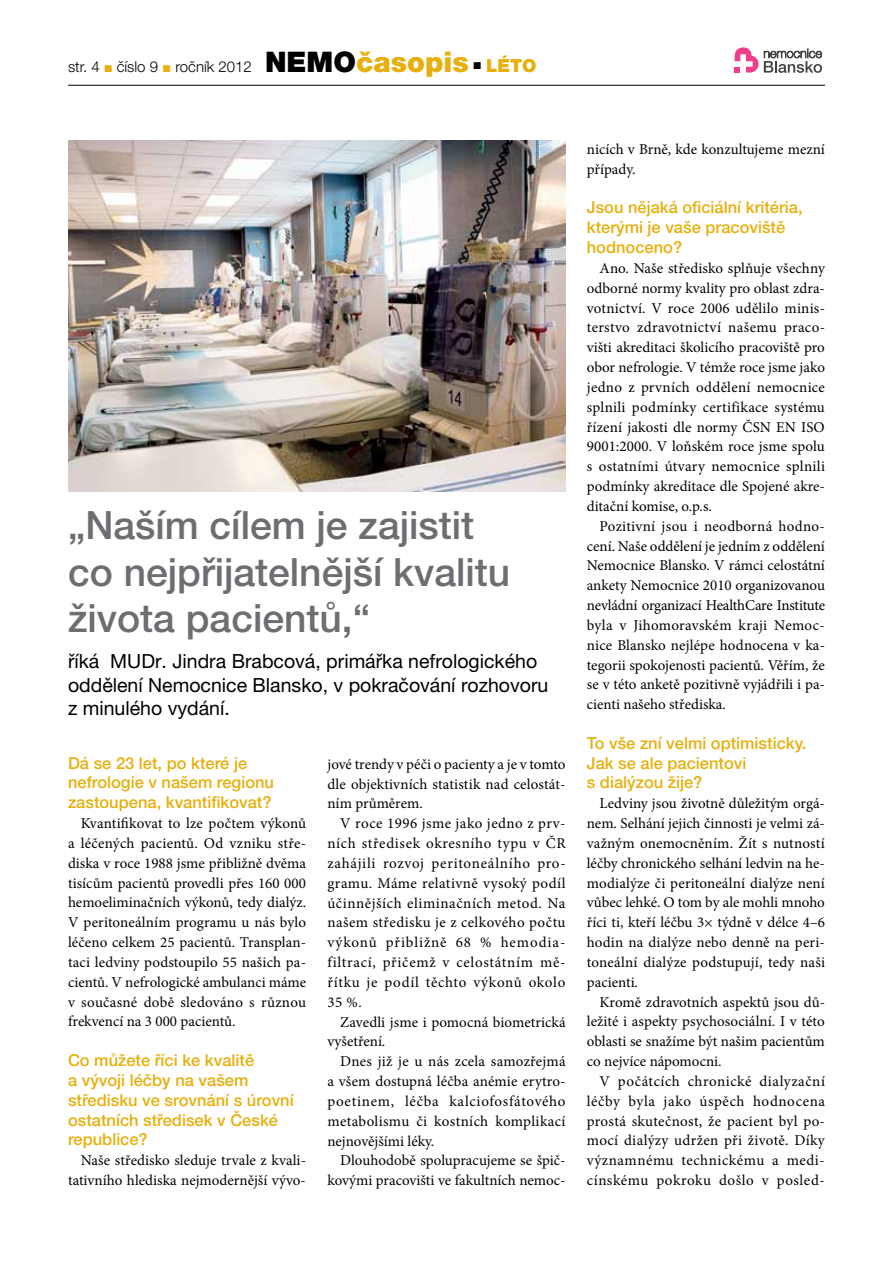
<style>
.page{position:relative;width:893px;height:1263px;background:#fff}
.page>*{position:absolute;margin:0;border:0;box-sizing:border-box;transform-origin:0 0}
.t1{font:500 39px/46.8px "Helvetica Neue LT Pro";color:#6d6e71}
.t2{font:19.5px/23.4px "Helvetica Neue LT Pro";color:#000}
.t3{font:500 16.5px/19.8px "Helvetica Neue LT Pro";color:#e7b00f}
.t4{font:15px/19.8px "Minion Pro";letter-spacing:.005em;color:#000;text-align:justify}
.t5{font:300 15px "Helvetica Neue LT Pro";color:#000}
.s1{font-family:"Times New Roman";font-weight:400;color:#e7b00f}
.s2{font-weight:900;font-size:28.35px}
.s3{font-weight:900;font-size:28.35px;color:#e7b00f}
.s4{font-weight:900;font-size:18px;color:#e7b00f}
</style>
<div class="page">
<hr style="left:68px;top:85px;width:757px;height:1px;background:#000">
<svg style="left:735px;top:47px;width:87px;height:26px"></svg>
<img style="left:68px;top:141px;width:498px;height:350px">
<p class="t5" style="left:68px;top:57px;width:470px">str. 4 <span class="s1">■</span> číslo 9 <span class="s1">■</span> ročník 2012 <span class="s2">NEMO</span><span class="s3">časopis</span> <sup>■</sup> <span class="s4">LÉTO</span></p>
<h1 class="t1" style="left:68px;top:501px;width:444px">„Naším cílem je zajistit co nejpřijatelnější kvalitu života pacientů,“</h1>
<h2 class="t2" style="left:68px;top:649px;width:482px">říká MUDr. Jindra Brabcová, primářka nefrologického oddělení Nemocnice Blansko, v pokračování rozhovoru z minulého vydání.</h2>
<p class="t3" style="left:68px;top:753px;width:208px">Dá se 23 let, po které je nefrologie v našem regionu zastoupena, kvantifikovat?</p>
<p class="t4" style="left:68px;top:813px;width:240px;text-indent:13px">Kvantifikovat to lze počtem výkonů a léčených pacientů. Od vzniku stře&shy;diska v roce 1988 jsme přibližně dvěma tisícům pacientů provedli přes 160 000 hemoeliminačních výkonů, tedy dialýz.<br>V peritoneálním programu u nás bylo léčeno celkem 25 pacientů. Transplan&shy;taci ledviny podstoupilo 55 našich pa&shy;cientů. V nefrologické ambulanci máme v současné době sledováno s různou frekvencí na 3 000 pacientů.</p>
<p class="t3" style="left:68px;top:1050px;width:228px">Co můžete říci ke kvalitě<br>a vývoji léčby na vašem středisku ve srovnání s úrovní ostatních středisek v České republice?</p>
<p class="t4" style="left:68px;top:1150px;width:240px;text-align:right">Naše středisko sleduje trvale z kvali&shy;tativního hlediska nejmodernější vývo-</p>
<p class="t4" style="left:327px;top:754px;width:240px">jové trendy v péči o pacienty a je v tomto dle objektivních statistik nad celostát&shy;ním průměrem.</p>
<p class="t4" style="left:327px;top:813px;width:240px;text-indent:13px">V roce 1996 jsme jako jedno z prv&shy;ních středisek okresního typu v ČR zahájili rozvoj peritoneálního pro&shy;gramu. Máme relativně vysoký podíl účinnějších eliminačních metod. Na našem středisku je z celkového počtu výkonů přibližně 68 % hemodia&shy;filtrací, přičemž v celostátním mě&shy;řítku je podíl těchto výkonů okolo 35 %.</p>
<p class="t4" style="left:327px;top:1012px;width:240px;text-indent:13px">Zavedli jsme i pomocná biometrická vyšetření.</p>
<p class="t4" style="left:327px;top:1051px;width:240px;text-indent:13px">Dnes již je u nás zcela samozřejmá a všem dostupná léčba anémie erytro&shy;poetinem, léčba kalciofosfátového metabolismu či kostních komplikací nejnovějšími léky.</p>
<p class="t4" style="left:327px;top:1151px;width:240px;text-align:right">Dlouhodobě spolupracujeme se špič&shy;kovými pracovišti ve fakultních nemoc-</p>
<p class="t4" style="left:587px;top:139px;width:240px">nicích v Brně, kde konzultujeme mezní případy.</p>
<p class="t3" style="left:587px;top:197px;width:217px">Jsou nějaká oficiální kritéria, kterými je vaše pracoviště hodnoceno?</p>
<p class="t4" style="left:587px;top:258px;width:240px;text-indent:13px">Ano. Naše středisko splňuje všechny odborné normy kvality pro oblast zdra&shy;votnictví. V roce 2006 udělilo minis&shy;terstvo zdravotnictví našemu praco&shy;višti akreditaci školicího pracoviště pro obor nefrologie. V témže roce jsme jako jedno z prvních oddělení nemocnice splnili podmínky certifikace systému řízení jakosti dle normy ČSN EN ISO 9001:2000. V loňském roce jsme spolu s ostatními útvary nemocnice splnili podmínky akreditace dle Spojené akre&shy;ditační komise, o.p.s.</p>
<p class="t4" style="left:587px;top:516px;width:240px;text-indent:13px">Pozitivní jsou i neodborná hodno&shy;cení. Naše oddělení je jedním z oddělení Nemocnice Blansko. V rámci celostátní ankety Nemocnice 2010 organizovanou nevládní organizací HealthCare Institute byla v Jihomoravském kraji Nemoc&shy;nice Blansko nejlépe hodnocena v ka&shy;tegorii spokojenosti pacientů. Věřím, že se v této anketě pozitivně vyjádřili i pa&shy;cienti našeho střediska.</p>
<p class="t3" style="left:587px;top:733px;width:221px">To vše zní velmi optimisticky.<br>Jak se ale pacientovi<br>s dialýzou žije?</p>
<p class="t4" style="left:587px;top:794px;width:240px;text-indent:13px">Ledviny jsou životně důležitým orgá&shy;nem. Selhání jejich činnosti je velmi zá&shy;važným onemocněním. Žít s nutností léčby chronického selhání ledvin na he&shy;modialýze či peritoneální dialýze není vůbec lehké. O tom by ale mohli mnoho říci ti, kteří léčbu 3× týdně v délce 4–6 hodin na dialýze nebo denně na peri&shy;toneální dialýze podstupují, tedy naši pacienti.</p>
<p class="t4" style="left:587px;top:992px;width:240px;text-indent:13px">Kromě zdravotních aspektů jsou dů&shy;ležité i aspekty psychosociální. I v této oblasti se snažíme být našim pacientům co nejvíce nápomocni.</p>
<p class="t4" style="left:587px;top:1071px;width:240px;text-indent:13px">V počátcích chronické dialyzační léčby byla jako úspěch hodnocena prostá skutečnost, že pacient byl po&shy;mocí dialýzy udržen při životě. Díky významnému technickému a medi&shy;cínskému pokroku došlo v posled-</p>
</div>
